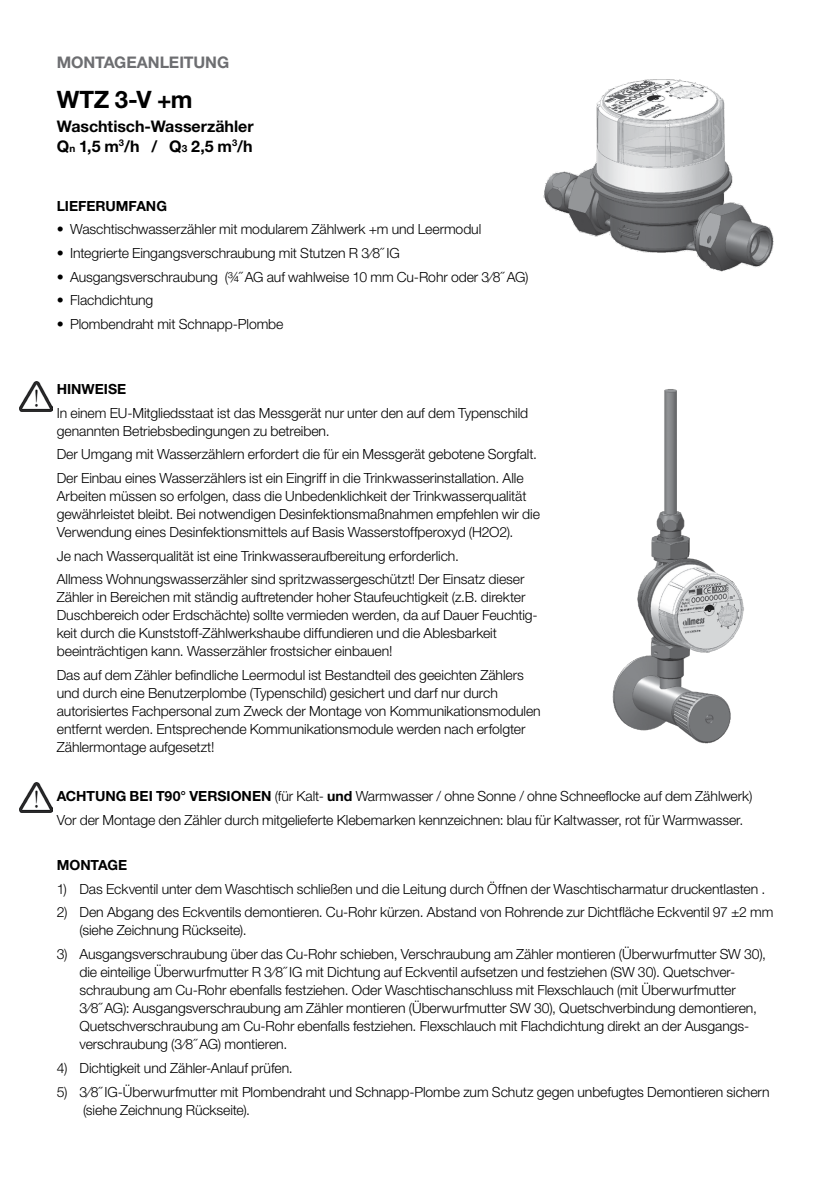
<style>
.page{position:relative;width:840px;height:1191px;background:#fff}
.page>*{position:absolute;margin:0;border:0;box-sizing:border-box;transform-origin:0 0}
.t1{font:700 24px "Helvetica Neue LT Std";color:#000}
.t2{font:700 16px/19.6px "Helvetica Neue LT Std";color:#000}
.t3{font:700 16px "Helvetica Neue LT Std";letter-spacing:-.005em;color:#6d6e71}
.t4{font:300 14px/18px "Helvetica Neue LT Std";letter-spacing:-.005em;color:#000}
.t5{font:700 14px "Helvetica Neue LT Std";color:#000}
.s1{font-size:10px}
.s2{font-weight:700}
</style>
<div class="page">
<img style="left:20px;top:382px;width:33px;height:29px">
<img style="left:612px;top:389px;width:132px;height:355px">
<img style="left:543px;top:79px;width:231px;height:193px">
<img style="left:20px;top:782px;width:33px;height:30px">
<p class="t3" style="left:57px;top:53px;width:174px">MONTAGEANLEITUNG</p>
<h1 class="t1" style="left:57px;top:84px;width:137px">WTZ 3-V +m</h1>
<p class="t2" style="left:57px;top:116px;width:198px">Waschtisch-Wasserzähler<br>Q<span class="s1">n</span> 1,5 m<sup>3</sup>/h / Q<span class="s1">3</span> 2,5 m<sup>3</sup>/h</p>
<p class="t5" style="left:57px;top:197px;width:112px">LIEFERUMFANG</p>
<p class="t4" style="left:57px;top:220px;width:426px">• Waschtischwasserzähler mit modularem Zählwerk +m und Leermodul</p>
<p class="t4" style="left:57px;top:243px;width:344px">• Integrierte Eingangsverschraubung mit Stutzen R 3⁄8˝ IG</p>
<p class="t4" style="left:57px;top:267px;width:473px">• Ausgangsverschraubung (3⁄4˝ AG auf wahlweise 10 mm Cu-Rohr oder 3⁄8˝ AG)</p>
<p class="t4" style="left:57px;top:291px;width:98px">• Flachdichtung</p>
<p class="t4" style="left:57px;top:315px;width:228px">• Plombendraht mit Schnapp-Plombe</p>
<p class="t5" style="left:57px;top:380px;width:71px">HINWEISE</p>
<p class="t4" style="left:57px;top:403px;width:472px">In einem EU-Mitgliedsstaat ist das Messgerät nur unter den auf dem Typenschild genannten Betriebsbedingungen zu betreiben.</p>
<p class="t4" style="left:57px;top:442px;width:481px;line-height:23.6px">Der Umgang mit Wasserzählern erfordert die für ein Messgerät gebotene Sorgfalt.<br>Der Einbau eines Wasserzählers ist ein Eingriff in die Trinkwasserinstallation. Alle</p>
<p class="t4" style="left:57px;top:487px;width:484px">Arbeiten müssen so erfolgen, dass die Unbedenklichkeit der Trinkwasserqualität gewährleistet bleibt. Bei notwendigen Desinfektionsmaßnahmen empfehlen wir die<br>Verwendung eines Desinfektionsmittels auf Basis Wasserstoffperoxyd (H2O2).</p>
<p class="t4" style="left:57px;top:543px;width:469px;line-height:23.6px">Je nach Wasserqualität ist eine Trinkwasseraufbereitung erforderlich.<br>Allmess Wohnungswasserzähler sind spritzwassergeschützt! Der Einsatz dieser</p>
<p class="t4" style="left:57px;top:588px;width:482px">Zähler in Bereichen mit ständig auftretender hoher Staufeuchtigkeit (z.B. direkter Duschbereich oder Erdschächte) sollte vermieden werden, da auf Dauer Feuchtig&shy;keit durch die Kunststoff-Zählwerkshaube diffundieren und die Ablesbarkeit beeinträchtigen kann. Wasserzähler frostsicher einbauen!</p>
<p class="t4" style="left:57px;top:666px;width:485px">Das auf dem Zähler befindliche Leermodul ist Bestandteil des geeichten Zählers und durch eine Benutzerplombe (Typenschild) gesichert und darf nur durch autorisiertes Fachpersonal zum Zweck der Montage von Kommunikationsmodulen entfernt werden. Entsprechende Kommunikationsmodule werden nach erfolgter Zählermontage aufgesetzt!</p>
<p class="t4" style="left:57px;top:784px;width:697px;line-height:23.6px"><span class="s2">ACHTUNG BEI T90° VERSIONEN</span> (für Kalt- <span class="s2">und</span> Warmwasser / ohne Sonne / ohne Schneeflocke auf dem Zählwerk)<br>Vor der Montage den Zähler durch mitgelieferte Klebemarken kennzeichnen: blau für Kaltwasser, rot für Warmwasser.</p>
<p class="t5" style="left:57px;top:856px;width:72px">MONTAGE</p>
<p class="t4" style="left:57px;top:879px;width:709px">1) Das Eckventil unter dem Waschtisch schließen und die Leitung durch Öffnen der Waschtischarmatur druckentlasten .</p>
<p class="t4" style="left:79px;top:903px;width:695px;text-indent:-23px">2) Den Abgang des Eckventils demontieren. Cu-Rohr kürzen. Abstand von Rohrende zur Dichtfläche Eckventil 97 ±2 mm (siehe Zeichnung Rückseite).</p>
<p class="t4" style="left:79px;top:945px;width:687px;text-indent:-23px">3) Ausgangsverschraubung über das Cu-Rohr schieben, Verschraubung am Zähler montieren (Überwurfmutter SW 30), die einteilige Überwurfmutter R 3⁄8˝ IG mit Dichtung auf Eckventil aufsetzen und festziehen (SW 30). Quetschver&shy;schraubung am Cu-Rohr ebenfalls festziehen. Oder Waschtischanschluss mit Flexschlauch (mit Überwurfmutter<br>3⁄8˝ AG): Ausgangsverschraubung am Zähler montieren (Überwurfmutter SW 30), Quetschverbindung demontieren, Quetschverschraubung am Cu-Rohr ebenfalls festziehen. Flexschlauch mit Flachdichtung direkt an der Ausgangs&shy;verschraubung (3⁄8˝ AG) montieren.</p>
<p class="t4" style="left:57px;top:1058px;width:237px">4) Dichtigkeit und Zähler-Anlauf prüfen.</p>
<p class="t4" style="left:83px;top:1082px;width:687px;text-indent:-26px">5) 3⁄8˝ IG-Überwurfmutter mit Plombendraht und Schnapp-Plombe zum Schutz gegen unbefugtes Demontieren sichern (siehe Zeichnung Rückseite).</p>
</div>
